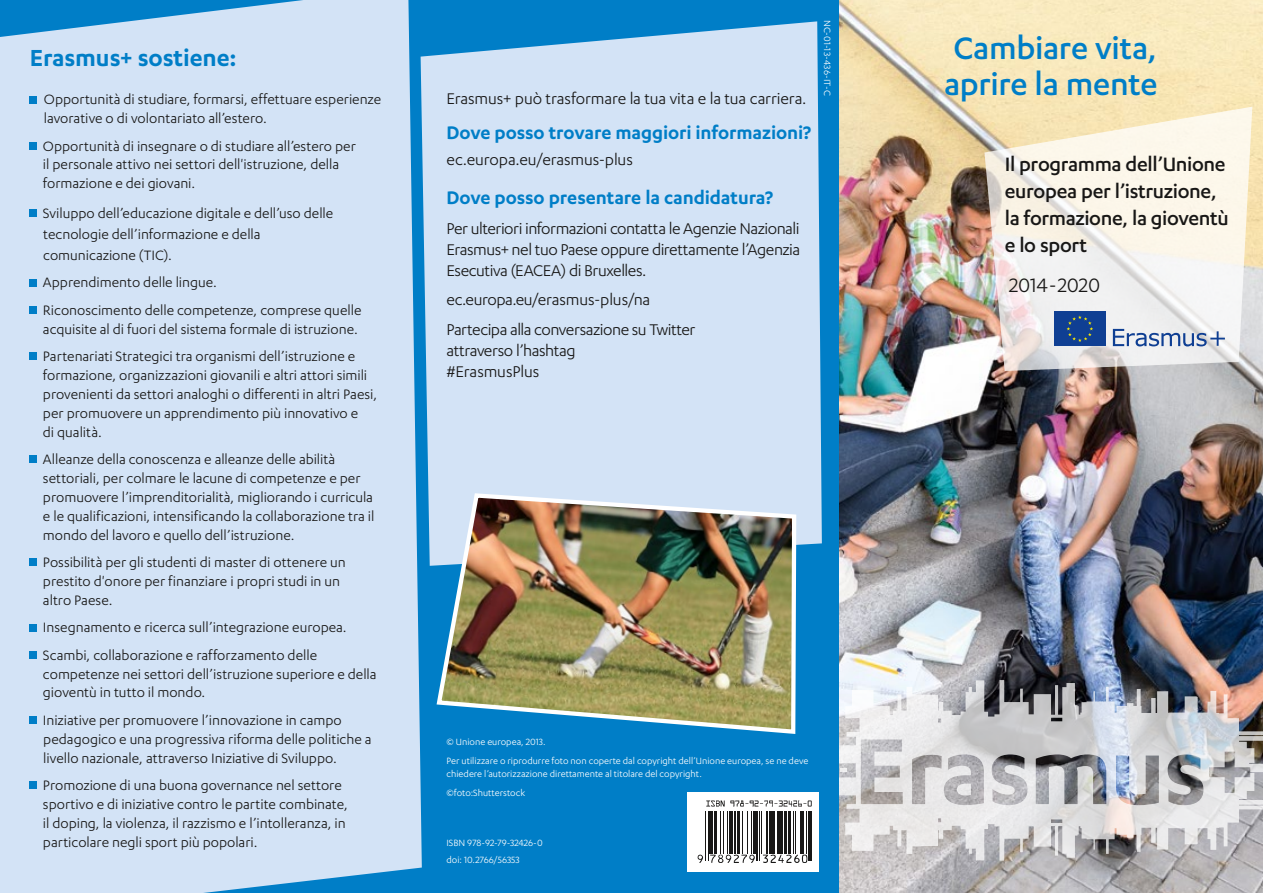
<style>
.page{position:relative;width:1263px;height:893px;background:#007ec7}
.page>*{position:absolute;margin:0;border:0;box-sizing:border-box;transform-origin:0 0}
.t1{font:500 36px/36px "Karbon";letter-spacing:-.01em;color:#007ec7}
.t2{font:600 27px "Karbon";letter-spacing:-.005em;color:#007ec7}
.t3{font:500 22.5px/27px "Karbon";letter-spacing:-.015em;color:#181716}
.t4{font:22.5px "Karbon";letter-spacing:-.01em;color:#181716}
.t5{font:600 21px "Karbon";letter-spacing:-.005em;color:#007ec7}
.t6{font:18px/21px "Karbon";letter-spacing:-.02em;color:#181716}
.t7{font:15.75px/18.9px "Karbon";color:#181716}
.t8{font:10.5px/18.9px "Karbon";color:#fff}
</style>
<div class="page">
<img style="left:840px;top:0;width:423px;height:893px">
<div style="left:0;top:0;width:422px;height:893px;background:#d3e3f6"></div>
<div style="left:421px;top:21px;width:401px;height:545px;background:#d3e3f6"></div>
<img style="left:434px;top:491px;width:364px;height:243px">
<svg style="left:984px;top:107px;width:268px;height:264px;background:#f0eae0"></svg>
<svg style="left:1113px;top:329px;width:112px;height:17px;background:#acbad3"></svg>
<div style="left:1054px;top:312px;width:52px;height:34px;background:#0f3f93"></div>
<svg style="left:1066px;top:315px;width:27px;height:27px"></svg>
<svg style="left:840px;top:680px;width:423px;height:181px;background:#c0bfc1"></svg>
<div style="left:30px;top:96px;width:7px;height:7px;background:#007ec7"></div>
<div style="left:30px;top:142px;width:7px;height:7px;background:#007ec7"></div>
<div style="left:30px;top:210px;width:7px;height:7px;background:#007ec7"></div>
<div style="left:30px;top:279px;width:7px;height:7px;background:#007ec7"></div>
<div style="left:30px;top:306px;width:7px;height:8px;background:#007ec7"></div>
<div style="left:30px;top:353px;width:7px;height:7px;background:#007ec7"></div>
<div style="left:30px;top:456px;width:7px;height:7px;background:#007ec7"></div>
<div style="left:30px;top:559px;width:7px;height:7px;background:#007ec7"></div>
<div style="left:30px;top:624px;width:7px;height:7px;background:#007ec7"></div>
<div style="left:30px;top:651px;width:7px;height:8px;background:#007ec7"></div>
<div style="left:30px;top:716px;width:7px;height:8px;background:#007ec7"></div>
<div style="left:30px;top:782px;width:7px;height:7px;background:#007ec7"></div>
<div style="left:687px;top:792px;width:131px;height:80px;background:#fff"></div>
<hr style="left:705px;top:811px;width:1px;height:49px;background:#181716">
<hr style="left:708px;top:811px;width:1px;height:49px;background:#181716">
<hr style="left:710px;top:811px;width:3px;height:42px;background:#181716">
<hr style="left:714px;top:811px;width:2px;height:42px;background:#181716">
<hr style="left:720px;top:811px;width:1px;height:42px;background:#181716">
<hr style="left:723px;top:811px;width:1px;height:42px;background:#181716">
<hr style="left:727px;top:811px;width:1px;height:42px;background:#181716">
<hr style="left:729px;top:811px;width:3px;height:42px;background:#181716">
<hr style="left:734px;top:811px;width:1px;height:42px;background:#181716">
<hr style="left:738px;top:811px;width:2px;height:42px;background:#181716">
<hr style="left:742px;top:811px;width:1px;height:42px;background:#181716">
<hr style="left:747px;top:811px;width:1px;height:42px;background:#181716">
<hr style="left:751px;top:811px;width:1px;height:42px;background:#181716">
<hr style="left:753px;top:811px;width:3px;height:42px;background:#181716">
<hr style="left:757px;top:811px;width:1px;height:49px;background:#181716">
<hr style="left:759px;top:811px;width:1px;height:49px;background:#181716">
<hr style="left:761px;top:811px;width:1px;height:42px;background:#181716">
<hr style="left:767px;top:811px;width:1px;height:42px;background:#181716">
<hr style="left:769px;top:811px;width:2px;height:42px;background:#181716">
<hr style="left:773px;top:811px;width:2px;height:42px;background:#181716">
<hr style="left:777px;top:811px;width:1px;height:42px;background:#181716">
<hr style="left:779px;top:811px;width:3px;height:42px;background:#181716">
<hr style="left:785px;top:811px;width:2px;height:42px;background:#181716">
<hr style="left:788px;top:811px;width:2px;height:42px;background:#181716">
<hr style="left:793px;top:811px;width:1px;height:42px;background:#181716">
<hr style="left:795px;top:811px;width:1px;height:42px;background:#181716">
<hr style="left:800px;top:811px;width:4px;height:42px;background:#181716">
<hr style="left:806px;top:811px;width:1px;height:42px;background:#181716">
<hr style="left:808px;top:811px;width:1px;height:49px;background:#181716">
<hr style="left:810px;top:811px;width:2px;height:49px;background:#181716">
<svg style="left:706px;top:800px;width:106px;height:7px"></svg>
<svg style="left:697px;top:855px;width:6px;height:8px"></svg>
<svg style="left:710px;top:854px;width:45px;height:9px"></svg>
<svg style="left:763px;top:854px;width:44px;height:9px"></svg>
<h2 class="t2" style="left:30px;top:42px;width:208px">Erasmus+ sostiene:</h2>
<p class="t7" style="left:44px;top:90px;width:339px">Opportunità di studiare, formarsi, effettuare esperienze lavorative o di volontariato all’estero.</p>
<p class="t7" style="left:43px;top:136px;width:314px">Opportunità di insegnare o di studiare all’estero per il personale attivo nei settori dell'istruzione, della formazione e dei giovani.</p>
<p class="t7" style="left:43px;top:202px;width:292px;line-height:21px">Sviluppo dell’educazione digitale e dell’uso delle tecnologie dell’informazione e della comunicazione (TIC).</p>
<p class="t7" style="left:43px;top:268px;width:320px;line-height:27.5px">Apprendimento delle lingue.<br>Riconoscimento delle competenze, comprese quelle</p>
<p class="t7" style="left:43px;top:315px;width:316px;line-height:27.5px">acquisite al di fuori del sistema formale di istruzione.<br>Partenariati Strategici tra organismi dell’istruzione e</p>
<p class="t7" style="left:43px;top:365px;width:336px">formazione, organizzazioni giovanili e altri attori simili provenienti da settori analoghi o differenti in altri Paesi, per promuovere un apprendimento più innovativo e<br>di qualità.</p>
<p class="t7" style="left:43px;top:449px;width:333px">Alleanze della conoscenza e alleanze delle abilità settoriali, per colmare le lacune di competenze e per promuovere l’imprenditorialità, migliorando i curricula e le qualificazioni, intensificando la collaborazione tra il mondo del lavoro e quello dell’istruzione.</p>
<p class="t7" style="left:43px;top:552px;width:304px">Possibilità per gli studenti di master di ottenere un prestito d'onore per finanziare i propri studi in un altro Paese.</p>
<p class="t7" style="left:43px;top:613px;width:305px;line-height:27.5px">Insegnamento e ricerca sull’integrazione europea.<br>Scambi, collaborazione e rafforzamento delle</p>
<p class="t7" style="left:43px;top:664px;width:335px">competenze nei settori dell’istruzione superiore e della gioventù in tutto il mondo.</p>
<p class="t7" style="left:43px;top:710px;width:330px">Iniziative per promuovere l’innovazione in campo pedagogico e una progressiva riforma delle politiche a livello nazionale, attraverso Iniziative di Sviluppo.</p>
<p class="t7" style="left:43px;top:775px;width:306px">Promozione di una buona governance nel settore sportivo e di iniziative contro le partite combinate, il doping, la violenza, il razzismo e l’intolleranza, in particolare negli sport più popolari.</p>
<p class="t6" style="left:446px;top:88px;width:362px">Erasmus+ può trasformare la tua vita e la tua carriera.</p>
<h3 class="t5" style="left:446px;top:121px;width:366px">Dove posso trovare maggiori informazioni?</h3>
<p class="t6" style="left:446px;top:148px;width:188px">ec.europa.eu/erasmus-plus</p>
<h3 class="t5" style="left:446px;top:186px;width:328px">Dove posso presentare la candidatura?</h3>
<p class="t6" style="left:446px;top:217px;width:355px;text-align:justify">Per ulteriori informazioni contatta le Agenzie Nazionali Erasmus+ nel tuo Paese oppure direttamente l’Agenzia Esecutiva (EACEA) di Bruxelles.</p>
<p class="t6" style="left:446px;top:284px;width:251px;line-height:29.5px">ec.europa.eu/erasmus-plus/na<br>Partecipa alla conversazione su Twitter</p>
<p class="t6" style="left:446px;top:339px;width:131px">attraverso l’hashtag #ErasmusPlus</p>
<p class="t8" style="left:837px;top:20px;width:78px;rotate:90deg">NC-01-13-436-IT-C</p>
<p class="t8" style="left:446px;top:732px;width:363px">© Unione europea, 2013.<br>Per utilizzare o riprodurre foto non coperte dal copyright dell’Unione europea, se ne deve</p>
<p class="t8" style="left:446px;top:764px;width:257px">chiedere l’autorizzazione direttamente al titolare del copyright. ©foto:Shutterstock</p>
<p class="t8" style="left:446px;top:834px;width:98px;line-height:16.8px">ISBN 978-92-79-32426-0 doi: 10.2766/56353</p>
<h1 class="t1" style="left:944px;top:28px;width:215px">Cambiare vita, aprire la mente</h1>
<h3 class="t3" style="left:1005px;top:150px;width:225px">Il programma dell’Unione europea per l’istruzione, la formazione, la gioventù e lo sport</h3>
<h3 class="t4" style="left:1009px;top:273px;width:93px">2014-2020</h3>
</div>
